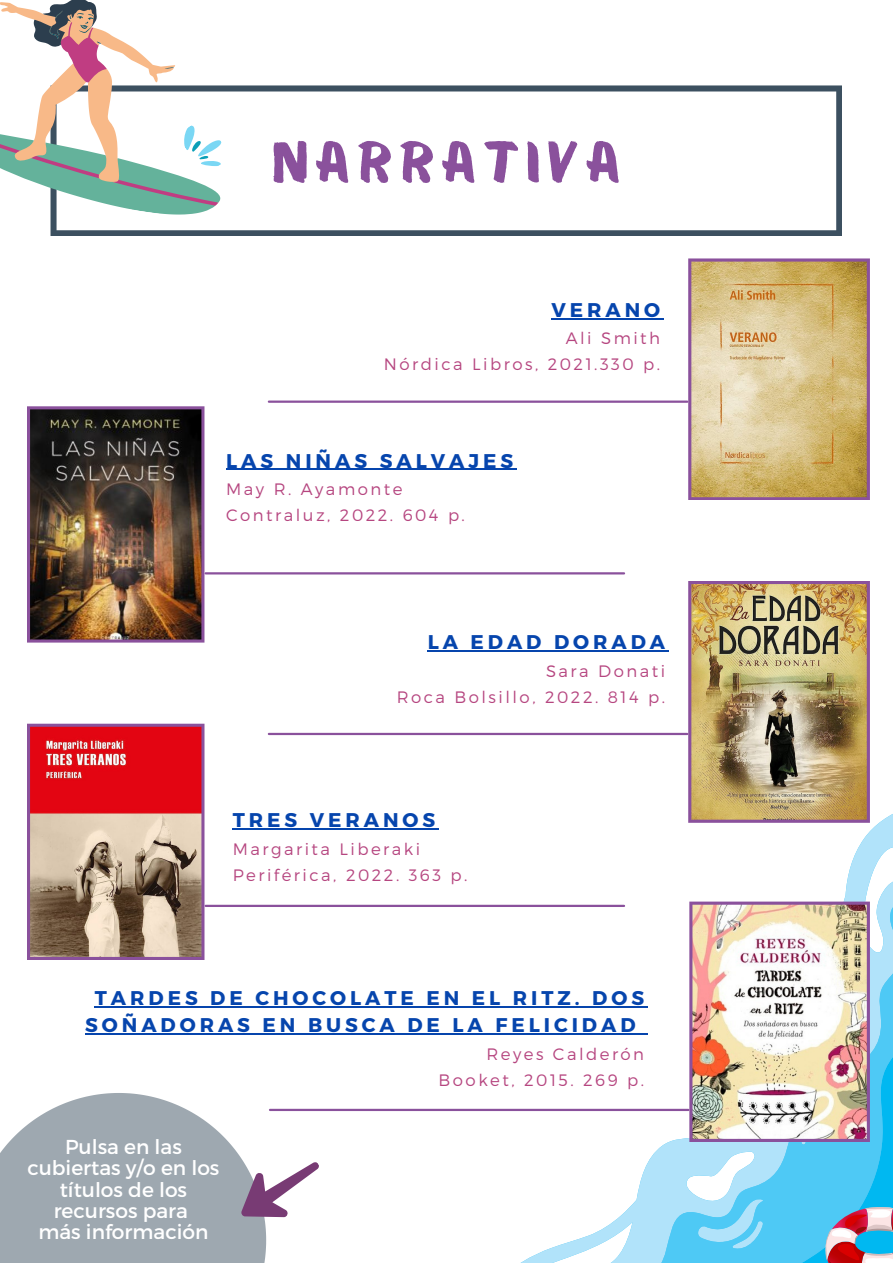
<style>
.page{position:relative;width:893px;height:1264px;background:#fff}
.page>*{position:absolute;margin:0;border:0;box-sizing:border-box;transform-origin:0 0}
.t1{font:57.15px "Balmy";letter-spacing:.12em;color:#8a519c}
.t2{font:20.1px/21.3px "Montserrat";color:#fff;text-align:center}
.t3{font:700 19.8px/27px "Montserrat";letter-spacing:.2em;color:#0645ad;text-align:center}
.t4{font:300 16.5px "Montserrat";letter-spacing:.15em;color:#b64680}
</style>
<div class="page">
<svg style="left:50px;top:85px;width:792px;height:151px"></svg>
<svg style="left:0;top:1093px;width:266px;height:169px;background:#abb3ba"></svg>
<hr style="left:226px;top:468px;width:291px;height:2px;background:#0645ad">
<hr style="left:206px;top:572px;width:418px;height:2px;background:#8a519c">
<img style="left:27px;top:406px;width:177px;height:236px">
<svg style="left:27px;top:723px;width:177px;height:236px;background:#c06863"></svg>
<hr style="left:269px;top:400px;width:418px;height:3px;background:#8a519c">
<hr style="left:269px;top:732px;width:418px;height:3px;background:#8a519c">
<hr style="left:233px;top:828px;width:206px;height:1px;background:#0645ad">
<hr style="left:206px;top:904px;width:418px;height:3px;background:#8a519c">
<img style="left:688px;top:581px;width:181px;height:229px">
<svg style="left:688px;top:258px;width:181px;height:242px;background:#d2b883"></svg>
<hr style="left:270px;top:1108px;width:418px;height:3px;background:#8a519c">
<svg style="left:226px;top:1141px;width:93px;height:96px"></svg>
<svg style="left:0;top:7px;width:247px;height:216px"></svg>
<svg style="left:0;top:130px;width:22px;height:24px"></svg>
<svg style="left:30px;top:155px;width:71px;height:23px;background:#73a096"></svg>
<svg style="left:31px;top:0;width:148px;height:85px"></svg>
<hr style="left:95px;top:1006px;width:553px;height:1px;background:#0645ad">
<hr style="left:85px;top:1033px;width:554px;height:1px;background:#0645ad">
<svg style="left:382px;top:810px;width:510px;height:302px"></svg>
<svg style="left:398px;top:895px;width:494px;height:367px"></svg>
<svg style="left:111px;top:124px;width:112px;height:82px"></svg>
<hr style="left:551px;top:318px;width:113px;height:1px;background:#0645ad">
<hr style="left:427px;top:650px;width:242px;height:1px;background:#0645ad">
<img style="left:689px;top:901px;width:180px;height:244px">
<svg style="left:823px;top:1206px;width:70px;height:56px;background:#9795ad"></svg>
<p class="t1" style="left:272px;top:140px;width:349px">NARRATIVA</p>
<p class="t3" style="left:551px;top:295px;width:110px">VERANO</p>
<p class="t4" style="left:565px;top:328px;width:96px">Ali Smith</p>
<p class="t4" style="left:384px;top:353px;width:278px">Nórdica Libros, 2021.330 p.</p>
<p class="t3" style="left:226px;top:446px;width:288px">LAS NIÑAS SALVAJES</p>
<p class="t4" style="left:226px;top:478px;width:178px">May R. Ayamonte</p>
<p class="t4" style="left:226px;top:504px;width:240px">Contraluz, 2022. 604 p.</p>
<p class="t3" style="left:427px;top:628px;width:239px">LA EDAD DORADA</p>
<p class="t4" style="left:546px;top:660px;width:121px">Sara Donati</p>
<p class="t4" style="left:396px;top:686px;width:270px">Roca Bolsillo, 2022. 814 p.</p>
<p class="t3" style="left:233px;top:805px;width:204px">TRES VERANOS</p>
<p class="t4" style="left:233px;top:838px;width:189px">Margarita Liberaki</p>
<p class="t4" style="left:233px;top:864px;width:236px">Periférica, 2022. 363 p.</p>
<p class="t3" style="left:85px;top:983px;width:560px">TARDES DE CHOCOLATE EN EL RITZ. DOS<br>SOÑADORAS EN BUSCA DE LA FELICIDAD</p>
<p class="t4" style="left:486px;top:1043px;width:159px">Reyes Calderón</p>
<p class="t4" style="left:438px;top:1069px;width:207px">Booket, 2015. 269 p.</p>
<p class="t2" style="left:27px;top:1134px;width:193px">Pulsa en las cubiertas y/o en los títulos de los recursos para</p>
<p class="t2" style="left:38px;top:1220px;width:171px">más información</p>
</div>
